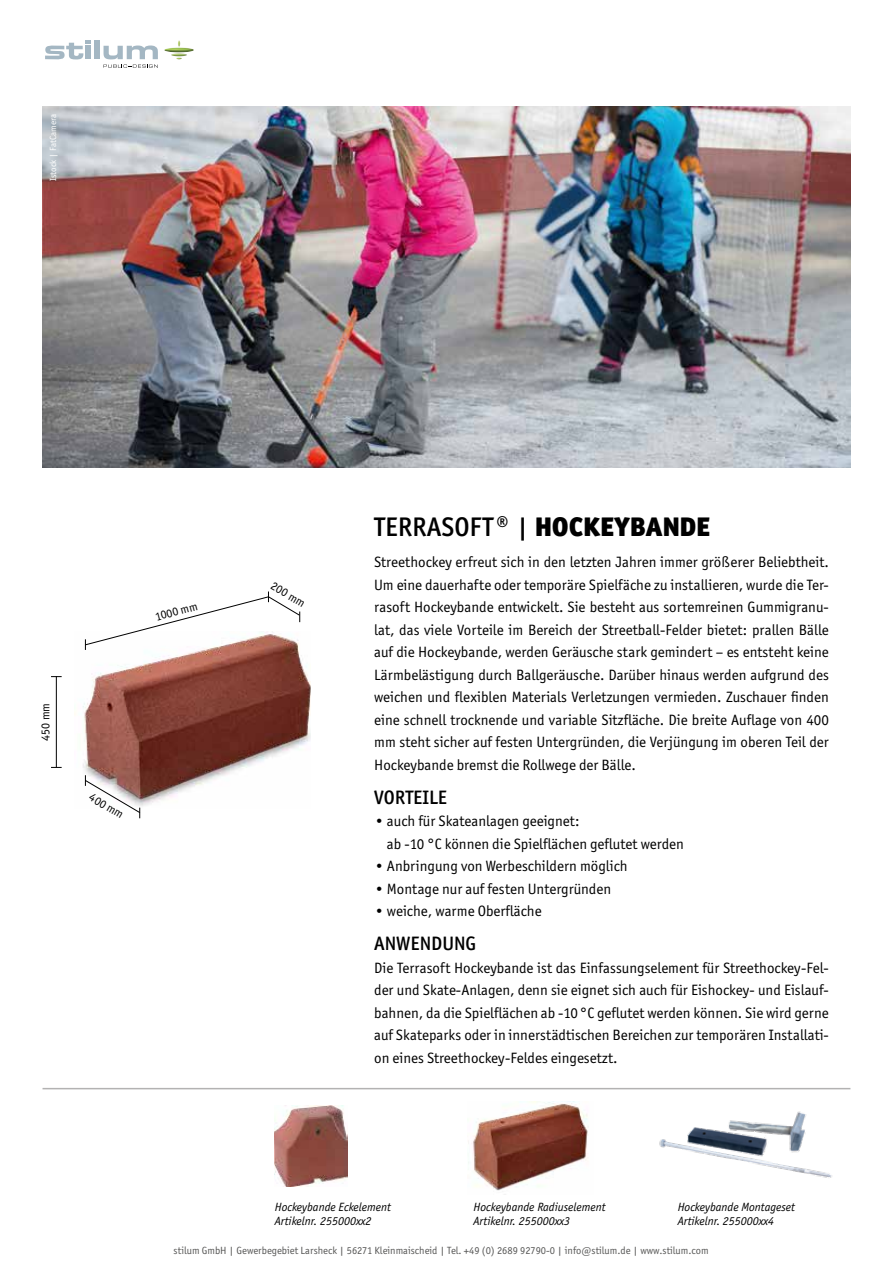
<style>
.page{position:relative;width:893px;height:1263px;background:#fff}
.page>*{position:absolute;margin:0;border:0;box-sizing:border-box;transform-origin:0 0}
.t1{font:900 27px "Officina Sans ITC";color:#000}
.t2{font:500 19.5px "Officina Sans ITC";color:#000}
.t3{font:15px/22.5px "Officina Sans ITC";color:#000;text-align:justify}
.t4{font:italic 12px/14.4px "Officina Sans ITC";color:#000}
.t5{font:12px "Officina Sans ITC";color:#000}
.t6{font:10.5px "Officina Sans ITC";color:#575756}
.t7{font:9px "Officina Sans ITC";color:#fff}
.s1{font-weight:500}
</style>
<div class="page">
<hr style="left:892px;top:106px;width:1px;height:362px;background:#e3e3e3">
<hr style="left:43px;top:1088px;width:807px;height:1px;background:#b3b2b2">
<img style="left:659px;top:1111px;width:173px;height:67px">
<img style="left:468px;top:1101px;width:120px;height:90px">
<img style="left:275px;top:1105px;width:72px;height:81px">
<hr style="left:56px;top:676px;width:1px;height:91px;background:#000">
<img style="left:43px;top:106px;width:807px;height:362px">
<img style="left:74px;top:650px;width:237px;height:156px">
<svg style="left:84px;top:591px;width:217px;height:59px"></svg>
<svg style="left:84px;top:775px;width:57px;height:43px"></svg>
<div style="left:94px;top:40px;width:6px;height:19px;background:#a4b7c3"></div>
<svg style="left:45px;top:40px;width:46px;height:20px"></svg>
<div style="left:86px;top:46px;width:5px;height:13px;background:#a4b7c3"></div>
<svg style="left:103px;top:46px;width:55px;height:22px"></svg>
<img style="left:164px;top:40px;width:30px;height:19px">
<p class="t7" style="left:48px;top:181px;width:69px;rotate:-90deg">Istock | FatCamera</p>
<p class="t5" style="left:39px;top:741px;width:39px;rotate:-90deg">450 mm</p>
<p class="t5" style="left:154px;top:610px;width:45px;rotate:-15deg">1000 mm</p>
<p class="t5" style="left:94px;top:790px;width:39px;rotate:31deg">400 mm</p>
<p class="t5" style="left:275px;top:579px;width:39px;rotate:31deg">200 mm</p>
<h1 class="t1" style="left:374px;top:508px;width:338px"><span class="s1">TERRASOFT</span> <sup>®</sup> <span class="s1">|</span> HOCKEYBANDE</h1>
<p class="t3" style="left:374px;top:551px;width:456px">Streethockey erfreut sich in den letzten Jahren immer größerer Beliebtheit.<br>Um eine dauerhafte oder temporäre Spielfäche zu installieren, wurde die Ter&shy;rasoft Hockeybande entwickelt. Sie besteht aus sortemreinen Gummigranu&shy;lat, das viele Vorteile im Bereich der Streetball-Felder bietet: prallen Bälle auf die Hockeybande, werden Geräusche stark gemindert – es entsteht keine Lärmbelästigung durch Ballgeräusche. Darüber hinaus werden aufgrund des weichen und flexiblen Materials Verletzungen vermieden. Zuschauer finden eine schnell trocknende und variable Sitzfläche. Die breite Auflage von 400 mm steht sicher auf festen Untergründen, die Verjüngung im oberen Teil der Hockeybande bremst die Rollwege der Bälle.</p>
<h2 class="t2" style="left:374px;top:786px;width:74px">VORTEILE</h2>
<p class="t3" style="left:387px;top:810px;width:298px;text-indent:-13px">• auch für Skateanlagen geeignet:<br>ab -10 °C können die Spielflächen geflutet werden</p>
<p class="t3" style="left:374px;top:855px;width:255px">• Anbringung von Werbeschildern möglich</p>
<p class="t3" style="left:374px;top:877px;width:238px">• Montage nur auf festen Untergründen</p>
<p class="t3" style="left:374px;top:900px;width:169px">• weiche, warme Oberfläche</p>
<h2 class="t2" style="left:374px;top:932px;width:103px">ANWENDUNG</h2>
<p class="t3" style="left:374px;top:956px;width:456px">Die Terrasoft Hockeybande ist das Einfassungselement für Streethockey-Fel&shy;der und Skate-Anlagen, denn sie eignet sich auch für Eishockey- und Eislauf&shy;bahnen, da die Spielflächen ab -10 °C geflutet werden können. Sie wird gerne auf Skateparks oder in innerstädtischen Bereichen zur temporären Installati&shy;on eines Streethockey-Feldes eingesetzt.</p>
<p class="t4" style="left:275px;top:1199px;width:118px">Hockeybande Eckelement<br>Artikelnr. 255000xx2</p>
<p class="t6" style="left:174px;top:1245px;width:537px">stilum GmbH | Gewerbegebiet Larsheck | 56271 Kleinmaischeid | Tel. +49 (0) 2689 92790-0 | info@stilum.de | www.stilum.com</p>
<p class="t4" style="left:474px;top:1199px;width:133px">Hockeybande Radiuselement<br>Artikelnr. 255000xx3</p>
<p class="t4" style="left:678px;top:1199px;width:119px">Hockeybande Montageset<br>Artikelnr. 255000xx4</p>
</div>
